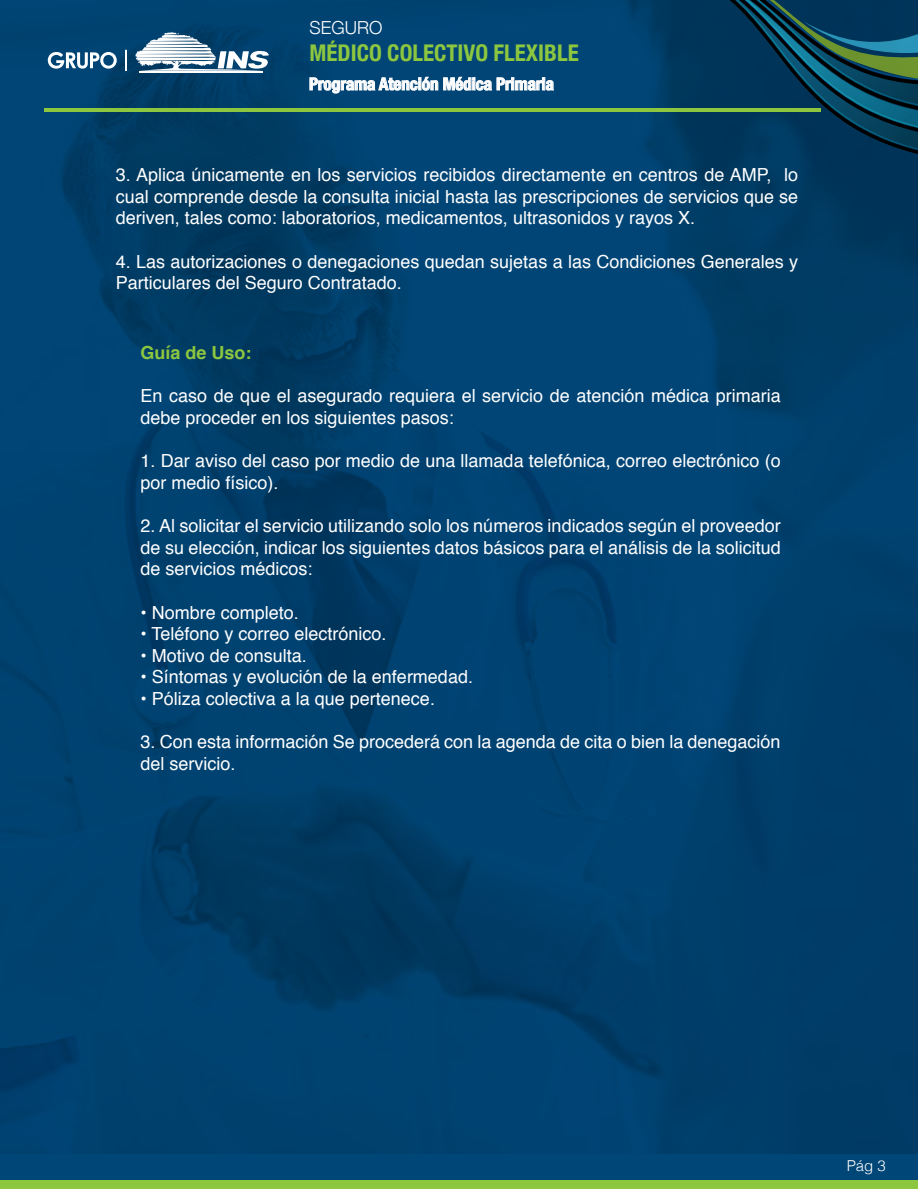
<style>
.page{position:relative;width:918px;height:1189px;background:#fff}
.page>*{position:absolute;margin:0;border:0;box-sizing:border-box;transform-origin:0 0}
.t1{font:700 condensed 22.95px "Helvetica Neue";color:#8dc63f}
.t2{font:18px/21.6px "Helvetica";color:#fff}
.t3{font:700 18px "Helvetica";color:#8dc63f}
.t4{font:300 18px "Helvetica Neue";color:#fff}
.t5{font:700 condensed 17.1px "Helvetica Neue";color:#fff}
.t6{font:300 15px "Helvetica";color:#fff}
</style>
<div class="page">
<img style="left:0;top:0;width:918px;height:1154px">
<svg style="left:310px;top:77px;width:244px;height:16px;background:#5c87a7"></svg>
<div style="left:0;top:1154px;width:918px;height:27px;background:#004677"></div>
<div style="left:0;top:1180px;width:918px;height:8px;background:#8dc63f"></div>
<hr style="left:44px;top:108px;width:776px;height:4px;background:#8dc63f">
<hr style="left:125px;top:50px;width:2px;height:21px;background:#fff">
<svg style="left:48px;top:52px;width:69px;height:17px"></svg>
<hr style="left:139px;top:71px;width:124px;height:2px;background:#fff">
<svg style="left:135px;top:32px;width:134px;height:39px"></svg>
<p class="t4" style="left:310px;top:13px;width:74px">SEGURO</p>
<p class="t1" style="left:310px;top:34px;width:271px">MÉDICO COLECTIVO FLEXIBLE</p>
<p class="t5" style="left:309px;top:70px;width:246px">Programa Atención Médica Primaria</p>
<p class="t2" style="left:116px;top:164px;width:684px;text-align:justify">3. Aplica únicamente en los servicios recibidos directamente en centros de AMP, lo cual comprende desde la consulta inicial hasta las prescripciones de servicios que se deriven, tales como: laboratorios, medicamentos, ultrasonidos y rayos X.</p>
<p class="t2" style="left:116px;top:251px;width:684px">4. Las autorizaciones o denegaciones quedan sujetas a las Condiciones Generales y<br>Particulares del Seguro Contratado.</p>
<p class="t3" style="left:141px;top:338px;width:113px">Guía de Uso:</p>
<p class="t2" style="left:141px;top:386px;width:642px">En caso de que el asegurado requiera el servicio de atención médica primaria debe proceder en los siguientes pasos:</p>
<p class="t2" style="left:141px;top:450px;width:642px">1. Dar aviso del caso por medio de una llamada telefónica, correo electrónico (o por medio físico).</p>
<p class="t2" style="left:141px;top:515px;width:642px;text-align:justify">2. Al solicitar el servicio utilizando solo los números indicados según el proveedor de su elección, indicar los siguientes datos básicos para el análisis de la solicitud de servicios médicos:</p>
<p class="t2" style="left:141px;top:602px;width:160px">• Nombre completo.</p>
<p class="t2" style="left:141px;top:623px;width:248px">• Teléfono y correo electrónico.</p>
<p class="t2" style="left:141px;top:645px;width:168px">• Motivo de consulta.</p>
<p class="t2" style="left:141px;top:666px;width:334px">• Síntomas y evolución de la enfermedad.</p>
<p class="t2" style="left:141px;top:688px;width:296px">• Póliza colectiva a la que pertenece.</p>
<p class="t2" style="left:141px;top:731px;width:642px">3. Con esta información Se procederá con la agenda de cita o bien la denegación del servicio.</p>
<p class="t6" style="left:847px;top:1152px;width:41px">Pág 3</p>
</div>
